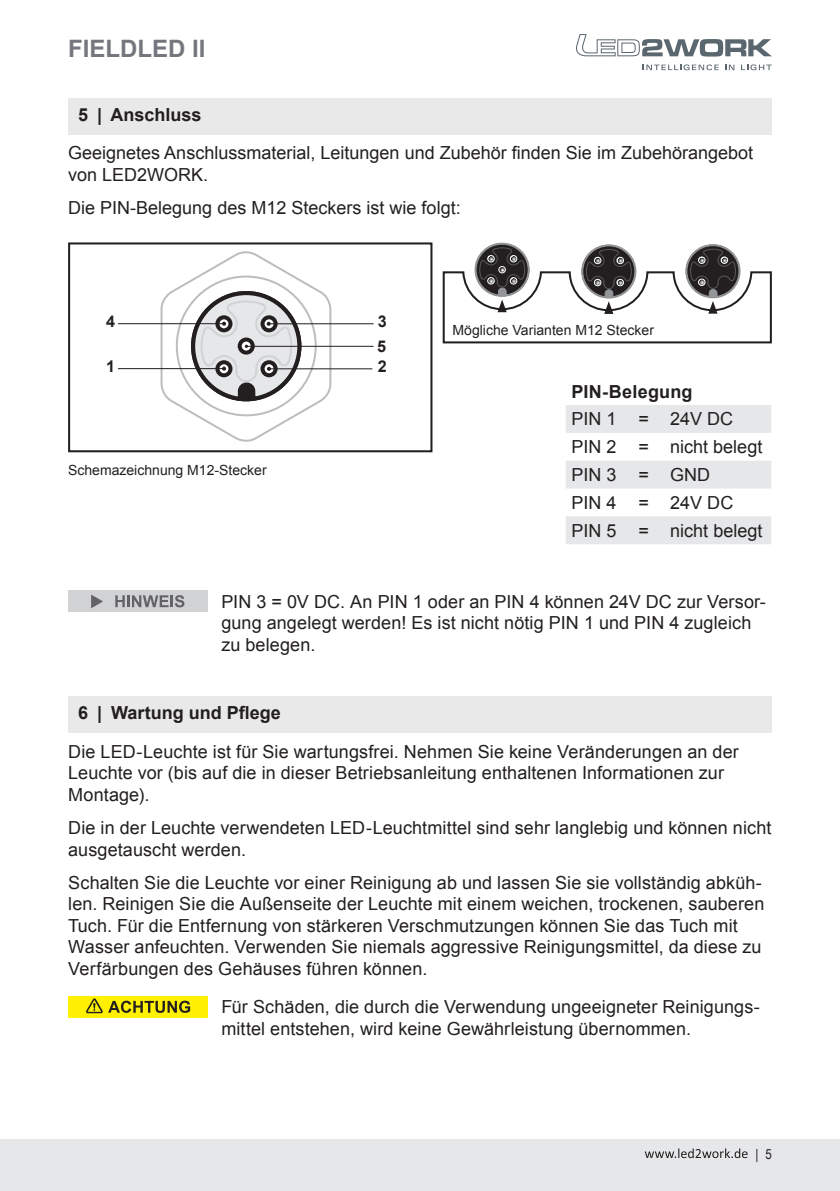
<style>
.page{position:relative;width:840px;height:1191px;background:#fff}
.page>*{position:absolute;margin:0;border:0;box-sizing:border-box;transform-origin:0 0}
.t1{font:700 24px "Arial";color:#74777d}
.t2{font:18px/21.6px "Arial";letter-spacing:.005em;color:#231f20}
.t3{font:700 18px "Arial";color:#231f20}
.t4{font:700 16.2px "Arial";color:#231f20}
.t5{font:14px "Arial";color:#231f20}
.t6{font:14px "Arial Narrow";color:#231f20}
</style>
<div class="page">
<div style="left:0;top:1140px;width:839px;height:51px;background:#e6e7e9"></div>
<svg style="left:644px;top:1148px;width:103px;height:10px"></svg>
<svg style="left:576px;top:34px;width:195px;height:23px"></svg>
<svg style="left:642px;top:64px;width:76px;height:6px"></svg>
<svg style="left:725px;top:65px;width:9px;height:5px"></svg>
<svg style="left:741px;top:64px;width:30px;height:6px"></svg>
<div style="left:68px;top:98px;width:703px;height:36px;background:#e9e9e9"></div>
<div style="left:68px;top:242px;width:364px;height:210px;border:2px solid #231f20"></div>
<hr style="left:118px;top:323px;width:106px;height:1px;background:#231f20">
<hr style="left:268px;top:323px;width:105px;height:1px;background:#231f20">
<hr style="left:118px;top:368px;width:106px;height:1px;background:#231f20">
<hr style="left:269px;top:368px;width:103px;height:1px;background:#231f20">
<hr style="left:246px;top:346px;width:127px;height:1px;background:#231f20">
<svg style="left:159px;top:251px;width:173px;height:191px"></svg>
<svg style="left:442px;top:243px;width:330px;height:101px"></svg>
<svg style="left:566px;top:405px;width:204px;height:139px"></svg>
<div style="left:68px;top:696px;width:703px;height:36px;background:#e9e9e9"></div>
<div style="left:68px;top:996px;width:139px;height:21px;background:#fff101"></div>
<svg style="left:86px;top:998px;width:104px;height:15px"></svg>
<div style="left:68px;top:590px;width:139px;height:22px;background:#d1d2d4"></div>
<svg style="left:115px;top:595px;width:69px;height:12px"></svg>
<svg style="left:91px;top:594px;width:12px;height:14px"></svg>
<h1 class="t1" style="left:68px;top:33px;width:139px">FIELDLED II</h1>
<p class="t3" style="left:78px;top:102px;width:125px">5 | Anschluss</p>
<p class="t2" style="left:68px;top:143px;width:686px">Geeignetes Anschlussmaterial, Leitungen und Zubehör finden Sie im Zubehörangebot von LED2WORK.</p>
<p class="t2" style="left:68px;top:197px;width:394px">Die PIN-Belegung des M12 Steckers ist wie folgt:</p>
<p class="t4" style="left:106px;top:310px;width:11px">4</p>
<p class="t4" style="left:377px;top:310px;width:11px">3</p>
<p class="t4" style="left:106px;top:355px;width:11px">1</p>
<p class="t4" style="left:377px;top:355px;width:11px">2</p>
<p class="t4" style="left:377px;top:335px;width:11px">5</p>
<p class="t5" style="left:68px;top:461px;width:200px">Schemazeichnung M12-Stecker</p>
<p class="t5" style="left:452px;top:321px;width:203px">Mögliche Varianten M12 Stecker</p>
<p class="t3" style="left:571px;top:379px;width:123px">PIN-Belegung</p>
<p class="t2" style="left:571px;top:405px;width:192px;line-height:27.8px">PIN 1 = 24V DC<br>PIN 2 = nicht belegt<br>PIN 3 = GND<br>PIN 4 = 24V DC<br>PIN 5 = nicht belegt</p>
<p class="t2" style="left:221px;top:590px;width:545px">PIN 3 = 0V DC. An PIN 1 oder an PIN 4 können 24V DC zur Versor&shy;gung angelegt werden! Es ist nicht nötig PIN 1 und PIN 4 zugleich zu belegen.</p>
<p class="t3" style="left:78px;top:701px;width:204px">6 | Wartung und Pflege</p>
<p class="t2" style="left:68px;top:741px;width:671px">Die LED-Leuchte ist für Sie wartungsfrei. Nehmen Sie keine Veränderungen an der<br>Leuchte vor (bis auf die in dieser Betriebsanleitung enthaltenen Informationen zur<br>Montage).</p>
<p class="t2" style="left:68px;top:817px;width:704px">Die in der Leuchte verwendeten LED-Leuchtmittel sind sehr langlebig und können nicht ausgetauscht werden.</p>
<p class="t2" style="left:68px;top:871px;width:697px">Schalten Sie die Leuchte vor einer Reinigung ab und lassen Sie sie vollständig abküh&shy;len. Reinigen Sie die Außenseite der Leuchte mit einem weichen, trockenen, sauberen Tuch. Für die Entfernung von stärkeren Verschmutzungen können Sie das Tuch mit Wasser anfeuchten. Verwenden Sie niemals aggressive Reinigungsmittel, da diese zu Verfärbungen des Gehäuses führen können.</p>
<p class="t2" style="left:221px;top:996px;width:539px">Für Schäden, die durch die Verwendung ungeeigneter Reinigungs&shy;mittel entstehen, wird keine Gewährleistung übernommen.</p>
<p class="t6" style="left:755px;top:1143px;width:18px">| 5</p>
</div>
